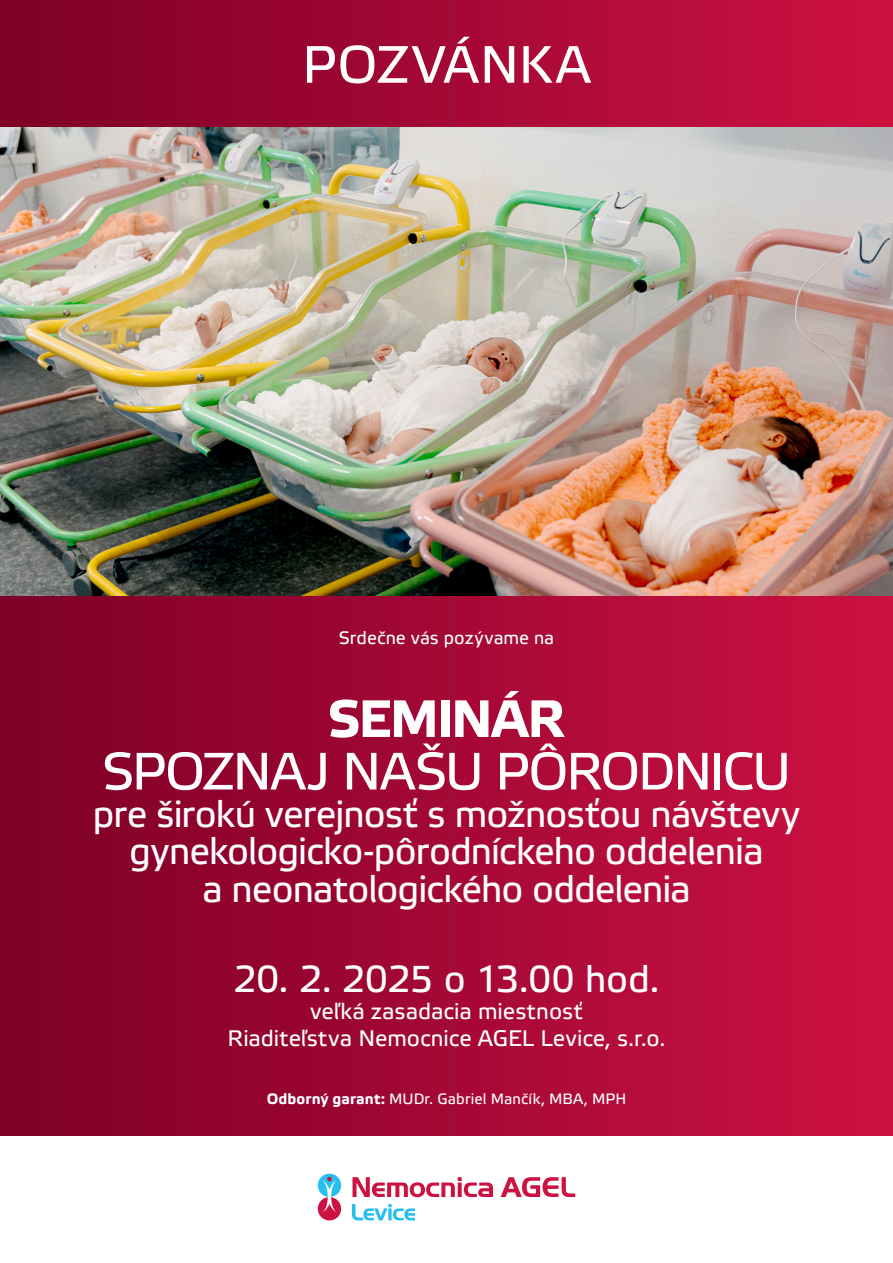
<style>
.page{position:relative;width:893px;height:1263px;background:#fff}
.page>*{position:absolute;margin:0;border:0;box-sizing:border-box;transform-origin:0 0}
.Title_Text{font:52.5px/52.5px "Etelka Text Pro";letter-spacing:-.03em;color:#fff;text-align:center}
.Title_Text-2{font:52.5px "Etelka Text Pro";letter-spacing:.01em;color:#fff}
.Title_Text-3{font:37.5px/37.5px "Etelka Text Pro";letter-spacing:-.025em;color:#fff;text-align:center}
.Title_Text-4{font:22.5px/27px "Etelka Text Pro";color:#fff;text-align:center}
.Title_Text-5{font:18px "Etelka Text Pro";color:#fff}
.Title_Text-6{font:15px "Etelka Text Pro";letter-spacing:.01em;color:#fff}
.s1{font-weight:700}
</style>
<div class="page">
<div style="left:0;top:595px;width:893px;height:540px;background:linear-gradient(to right,#7d0028,#cd1142)"></div>
<svg style="left:352px;top:1177px;width:141px;height:20px"></svg>
<svg style="left:501px;top:1177px;width:74px;height:20px"></svg>
<svg style="left:352px;top:1204px;width:63px;height:16px"></svg>
<div style="left:318px;top:1174px;width:23px;height:23px;background:#26bff0;border-radius:50%"></div>
<div style="left:318px;top:1197px;width:23px;height:23px;background:#cd1141;border-radius:50%"></div>
<svg style="left:322px;top:1177px;width:15px;height:35px"></svg>
<div style="left:0;top:0;width:893px;height:128px;background:linear-gradient(to right,#7d0028,#cd1142)"></div>
<img style="left:0;top:128px;width:893px;height:467px">
<p class="Title_Text-2" style="left:302px;top:36px;width:290px">POZVÁNKA</p>
<p class="Title_Text-5" style="left:339px;top:629px;width:217px">Srdečne vás pozývame na</p>
<p class="Title_Text" style="left:102px;top:696px;width:690px"><span class="s1">SEMINÁR<br></span>SPOZNAJ NAŠU PÔRODNICU</p>
<p class="Title_Text-3" style="left:93px;top:797px;width:709px">pre širokú verejnosť s možnosťou návštevy gynekologicko-pôrodníckeho oddelenia<br>a neonatologického oddelenia</p>
<p class="Title_Text-3" style="left:233px;top:963px;width:428px">20. 2. 2025 o 13.00 hod.</p>
<p class="Title_Text-4" style="left:228px;top:999px;width:439px">veľká zasadacia miestnosť<br>Riaditeľstva Nemocnice AGEL Levice, s.r.o.</p>
<p class="Title_Text-6" style="left:267px;top:1090px;width:361px"><span class="s1">Odborný garant:</span> MUDr. Gabriel Mančík, MBA, MPH</p>
</div>
